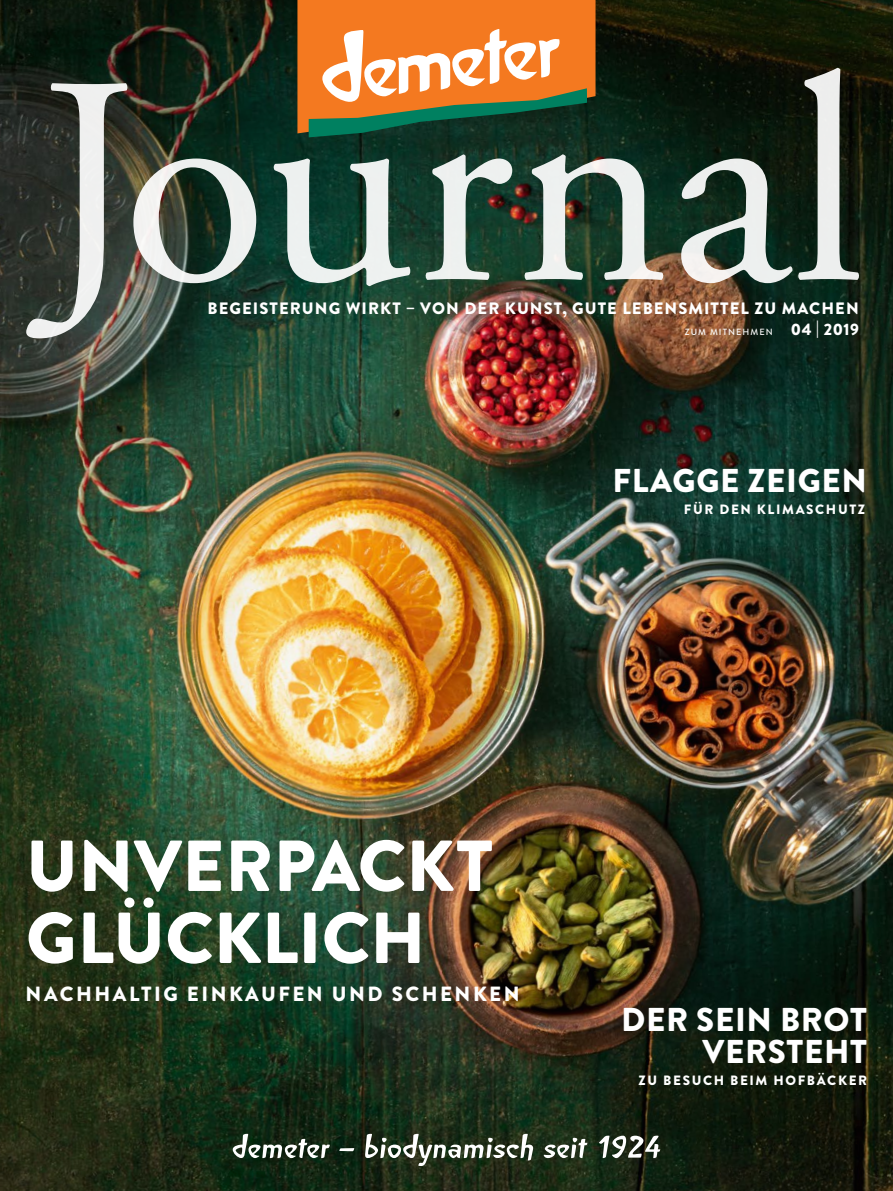
<style>
.page{position:relative;width:893px;height:1191px;background:#fff}
.page>*{position:absolute;margin:0;border:0;box-sizing:border-box;transform-origin:0 0}
.t1{font:900 72px/72px "Brandon Grotesque";color:#fff}
.t2{font:900 33px/31.5px "Brandon Grotesque";letter-spacing:.02em;color:#fff;text-align:right}
.t3{font:900 20.55px "Brandon Grotesque";letter-spacing:.12em;color:#fff}
.t4{font:900 16.5px "Brandon Grotesque";letter-spacing:.065em;color:#fff}
.t5{font:900 13.5px "Brandon Grotesque";letter-spacing:.12em;color:#fff}
.t6{font:500 9px "Brandon Grotesque";letter-spacing:.12em;color:#fff}
.s1{font-weight:900;font-size:16.5px}
</style>
<div class="page">
<img style="left:0;top:0;width:893px;height:1191px">
<svg style="left:233px;top:1133px;width:336px;height:33px;background:#475544"></svg>
<img style="left:26px;top:68px;width:834px;height:270px">
<div style="left:613px;top:412px;width:280px;height:193px;background:#000;opacity:.3"></div>
<div style="left:569px;top:983px;width:324px;height:193px;background:#000;opacity:.3"></div>
<svg style="left:297px;top:0;width:298px;height:137px;background:#c28244"></svg>
<p class="t4" style="left:208px;top:296px;width:653px">BEGEISTERUNG WIRKT – VON DER KUNST, GUTE LEBENSMITTEL ZU MACHEN</p>
<p class="t6" style="left:685px;top:325px;width:176px">ZUM MITNEHMEN <span class="s1">04 | 2019</span></p>
<h2 class="t2" style="left:612px;top:465px;width:256px">FLAGGE ZEIGEN</h2>
<p class="t5" style="left:684px;top:499px;width:183px">FÜR DEN KLIMASCHUTZ</p>
<h1 class="t1" style="left:26px;top:831px;width:468px">UNVERPACKT<br>GLÜCKLICH</h1>
<p class="t3" style="left:26px;top:979px;width:496px">NACHHALTIG EINKAUFEN UND SCHENKEN</p>
<h2 class="t2" style="left:621px;top:1004px;width:247px">DER SEIN BROT<br>VERSTEHT</h2>
<p class="t5" style="left:639px;top:1071px;width:230px">ZU BESUCH BEIM HOFBÄCKER</p>
</div>
